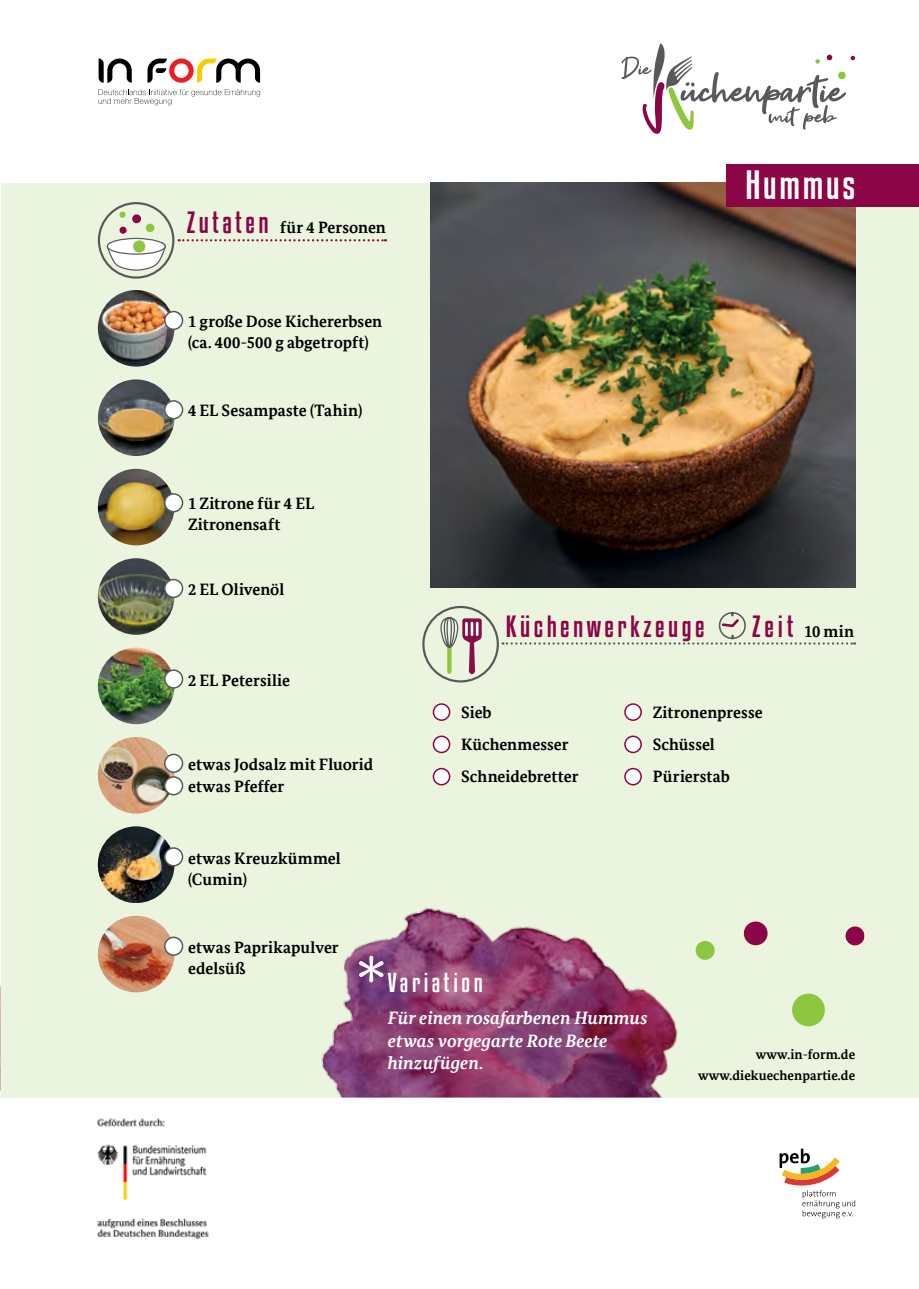
<style>
.page{position:relative;width:919px;height:1289px;background:#fff}
.page>*{position:absolute;margin:0;border:0;box-sizing:border-box;transform-origin:0 0}
.t1{font:84.3px "Gotham Rounded";color:#fff}
.t2{font:36px "Kenyan Coffee Rg";letter-spacing:.075em;color:#fff}
.t3{font:27px "Kenyan Coffee Rg";letter-spacing:.13em;color:#8c0647}
.t4{font:24px "Kenyan Coffee Rg";letter-spacing:.15em;color:#fff}
.t5{font:italic 700 18px/22.5px "Bundes Serif Office";color:#fff}
.t6{font:700 16.5px/21px "Bundes Serif Office";letter-spacing:.005em;color:#000}
.t7{font:700 13.5px "Bundes Serif Office";letter-spacing:.005em;color:#000}
.s1{font-family:"Kenyan Coffee Rg";font-weight:400;font-size:27px;color:#8c0647}
</style>
<div class="page">
<img style="left:0;top:985px;width:1px;height:107px">
<div style="left:1px;top:183px;width:917px;height:914px;background:#ebf4de"></div>
<img style="left:321px;top:907px;width:347px;height:190px">
<svg style="left:147px;top:59px;width:113px;height:24px"></svg>
<svg style="left:99px;top:59px;width:33px;height:24px"></svg>
<svg style="left:98px;top:89px;width:162px;height:16px"></svg>
<svg style="left:779px;top:1148px;width:76px;height:70px"></svg>
<svg style="left:621px;top:44px;width:234px;height:90px"></svg>
<img style="left:431px;top:183px;width:424px;height:404px">
<div style="left:433px;top:704px;width:16px;height:16px;background:#fff;border-radius:50%"></div>
<div style="left:432px;top:703px;width:18px;height:18px;border:2px solid #8c0647;border-radius:50%"></div>
<div style="left:433px;top:736px;width:16px;height:16px;background:#fff;border-radius:50%"></div>
<div style="left:432px;top:735px;width:18px;height:18px;border:2px solid #8c0647;border-radius:50%"></div>
<div style="left:433px;top:768px;width:16px;height:16px;background:#fff;border-radius:50%"></div>
<div style="left:432px;top:767px;width:18px;height:18px;border:2px solid #8c0647;border-radius:50%"></div>
<img style="left:98px;top:290px;width:76px;height:76px;border-radius:38px">
<img style="left:98px;top:379px;width:76px;height:77px;border-radius:38px">
<div style="left:625px;top:704px;width:16px;height:16px;background:#fff;border-radius:50%"></div>
<div style="left:624px;top:703px;width:17px;height:18px;border:2px solid #8c0647;border-radius:50%"></div>
<div style="left:625px;top:736px;width:16px;height:16px;background:#fff;border-radius:50%"></div>
<div style="left:624px;top:735px;width:17px;height:18px;border:2px solid #8c0647;border-radius:50%"></div>
<div style="left:625px;top:768px;width:16px;height:16px;background:#fff;border-radius:50%"></div>
<div style="left:624px;top:767px;width:17px;height:18px;border:2px solid #8c0647;border-radius:50%"></div>
<svg style="left:743px;top:921px;width:25px;height:25px"></svg>
<svg style="left:792px;top:993px;width:33px;height:34px"></svg>
<svg style="left:695px;top:940px;width:20px;height:20px"></svg>
<svg style="left:845px;top:926px;width:19px;height:20px"></svg>
<svg style="left:598px;top:995px;width:80px;height:62px;background:#8f385a"></svg>
<div style="left:165px;top:311px;width:17px;height:18px;background:#fff;border-radius:50%"></div>
<div style="left:164px;top:311px;width:19px;height:19px;border:2px solid #58595b;border-radius:50%"></div>
<div style="left:165px;top:401px;width:17px;height:17px;background:#fff;border-radius:50%"></div>
<div style="left:164px;top:400px;width:19px;height:19px;border:2px solid #58595b;border-radius:50%"></div>
<svg style="left:179px;top:239px;width:207px;height:2px"></svg>
<div style="left:718px;top:612px;width:27px;height:27px;border:2px solid #58595b;border-radius:50%"></div>
<svg style="left:720px;top:613px;width:21px;height:15px"></svg>
<svg style="left:502px;top:636px;width:353px;height:8px"></svg>
<div style="left:726px;top:164px;width:192px;height:43px;background:#8c0647"></div>
<div style="left:98px;top:202px;width:76px;height:77px;border:2px solid #58595b;border-radius:50%"></div>
<svg style="left:119px;top:211px;width:36px;height:23px"></svg>
<div style="left:107px;top:238px;width:58px;height:16px;background:#818480;border-radius:50%"></div>
<div style="left:107px;top:238px;width:59px;height:17px;border:1px solid #58595b;border-radius:50%"></div>
<svg style="left:106px;top:240px;width:60px;height:31px"></svg>
<div style="left:422px;top:606px;width:77px;height:76px;border:2px solid #58595b;border-radius:50%"></div>
<svg style="left:440px;top:616px;width:41px;height:58px"></svg>
<img style="left:98px;top:558px;width:76px;height:76px;border-radius:38px">
<div style="left:165px;top:579px;width:17px;height:18px;background:#fff;border-radius:50%"></div>
<div style="left:164px;top:579px;width:19px;height:19px;border:2px solid #58595b;border-radius:50%"></div>
<img style="left:98px;top:826px;width:76px;height:77px;border-radius:38px">
<div style="left:165px;top:848px;width:17px;height:17px;background:#fff;border-radius:50%"></div>
<div style="left:164px;top:847px;width:19px;height:19px;border:2px solid #58595b;border-radius:50%"></div>
<img style="left:98px;top:737px;width:76px;height:76px;border-radius:38px">
<div style="left:165px;top:754px;width:17px;height:18px;background:#fff;border-radius:50%"></div>
<div style="left:164px;top:753px;width:19px;height:20px;border:2px solid #58595b;border-radius:50%"></div>
<div style="left:165px;top:777px;width:17px;height:17px;background:#fff;border-radius:50%"></div>
<div style="left:164px;top:776px;width:19px;height:19px;border:2px solid #58595b;border-radius:50%"></div>
<img style="left:98px;top:469px;width:76px;height:76px;border-radius:38px">
<div style="left:165px;top:494px;width:17px;height:17px;background:#fff;border-radius:50%"></div>
<div style="left:164px;top:493px;width:19px;height:19px;border:2px solid #58595b;border-radius:50%"></div>
<img style="left:98px;top:647px;width:76px;height:77px;border-radius:38px">
<div style="left:165px;top:670px;width:17px;height:18px;background:#fff;border-radius:50%"></div>
<div style="left:164px;top:669px;width:19px;height:19px;border:2px solid #58595b;border-radius:50%"></div>
<img style="left:98px;top:915px;width:76px;height:77px;border-radius:38px">
<div style="left:165px;top:937px;width:17px;height:18px;background:#fff;border-radius:50%"></div>
<div style="left:164px;top:936px;width:19px;height:19px;border:2px solid #58595b;border-radius:50%"></div>
<img style="left:98px;top:1118px;width:111px;height:122px">
<p class="t6" style="left:187px;top:216px;width:200px"><span class="s1">Zutaten</span> für 4 Personen</p>
<p class="t6" style="left:188px;top:311px;width:196px">1 große Dose Kichererbsen (ca. 400-500 g abgetropft)</p>
<p class="t6" style="left:188px;top:400px;width:176px">4 EL Sesampaste (Tahin)</p>
<p class="t6" style="left:188px;top:493px;width:128px">1 Zitrone für 4 EL<br>Zitronensaft</p>
<p class="t6" style="left:188px;top:579px;width:98px">2 EL Olivenöl</p>
<p class="t6" style="left:188px;top:669px;width:103px">2 EL Petersilie</p>
<p class="t6" style="left:188px;top:753px;width:187px;line-height:22.5px">etwas Jodsalz mit Fluorid etwas Pfeffer</p>
<p class="t6" style="left:188px;top:847px;width:154px">etwas Kreuzkümmel (Cumin)</p>
<p class="t2" style="left:745px;top:160px;width:111px">Hummus</p>
<p class="t3" style="left:506px;top:607px;width:200px">Küchenwerkzeuge</p>
<p class="t6" style="left:752px;top:620px;width:103px"><span class="s1">Zeit</span> 10 min</p>
<p class="t6" style="left:461px;top:701px;width:32px">Sieb</p>
<p class="t6" style="left:461px;top:734px;width:109px">Küchenmesser</p>
<p class="t6" style="left:461px;top:766px;width:119px">Schneidebretter</p>
<p class="t6" style="left:652px;top:701px;width:111px">Zitronenpresse</p>
<p class="t6" style="left:652px;top:734px;width:64px">Schüssel</p>
<p class="t6" style="left:652px;top:766px;width:79px">Pürierstab</p>
<p class="t6" style="left:188px;top:936px;width:152px">etwas Paprikapulver edelsüß</p>
<p class="t1" style="left:353px;top:927px;width:38px">*</p>
<p class="t4" style="left:388px;top:966px;width:96px">Variation</p>
<p class="t5" style="left:388px;top:1006px;width:261px">Für einen rosafarbenen Hummus etwas vorgegarte Rote Beete hinzufügen.</p>
<p class="t7" style="left:755px;top:1045px;width:101px">www.in-form.de</p>
<p class="t7" style="left:698px;top:1066px;width:159px">www.diekuechenpartie.de</p>
</div>
